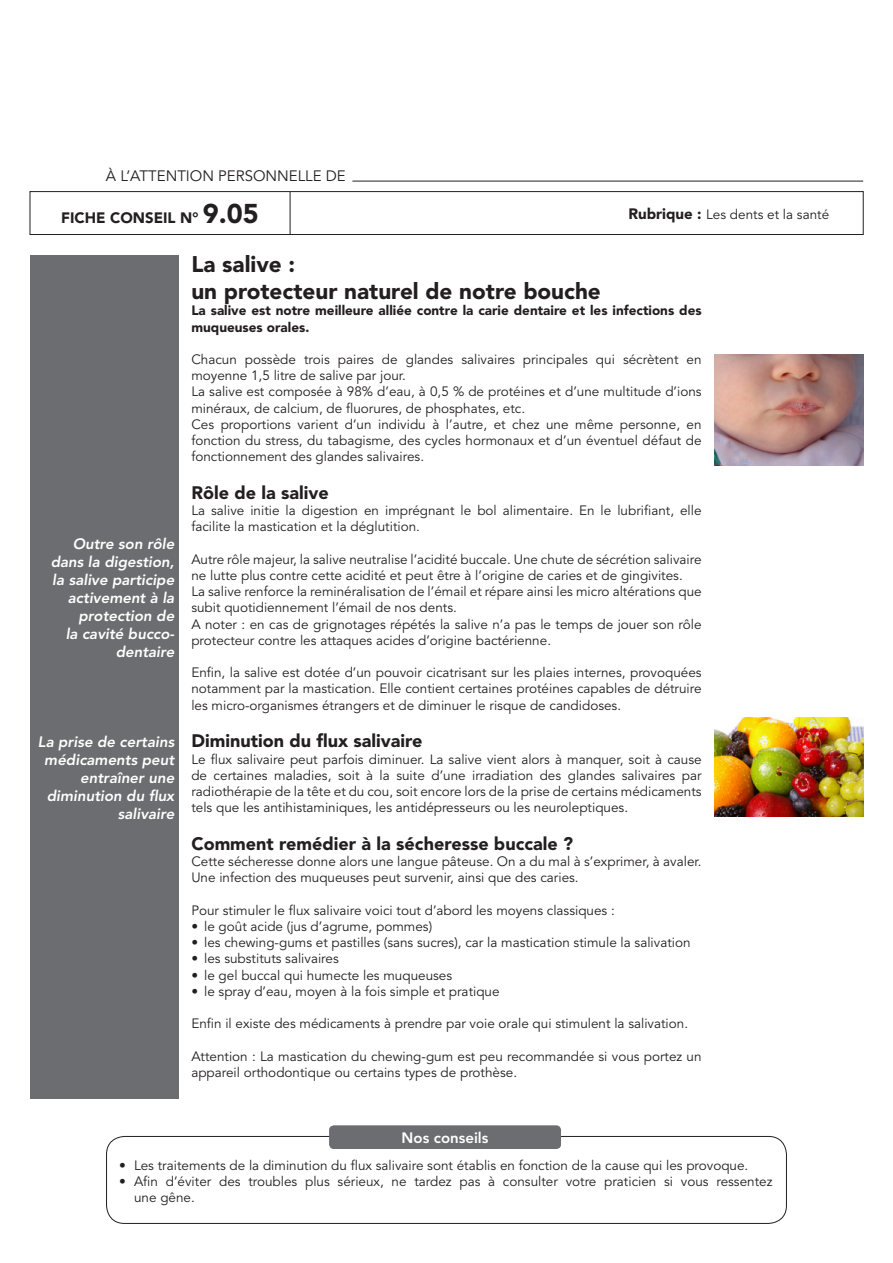
<style>
.page{position:relative;width:893px;height:1263px;background:#fff}
.page>*{position:absolute;margin:0;border:0;box-sizing:border-box;transform-origin:0 0}
.texte_courant{font:900 22.5px "Avenir LT Std";color:#231f20}
.texte_courant-2{font:900 18px "Avenir LT Std";color:#231f20}
.phrases_gauche{font:italic 800 15px/18px "Avenir LT Std";color:#fff;text-align:right}
.adresse{font:15px "Avenir LT Std";color:#231f20}
.fiche_conseil{font:900 15px "Avenir LT Std";color:#231f20}
.nos_conseils{font:800 15px "Avenir LT Std";color:#fff}
.texte_courant-3{font:13.5px/16.2px "Avenir LT Std";color:#231f20}
.conseils{font:13.5px/16.2px "Avenir LT Std";color:#231f20}
.texte_courant-4{font:900 13.5px/16.2px "Avenir LT Std";color:#231f20}
.fiche_conseil-2{font:13.5px "Avenir LT Std";color:#231f20}
.s1{font-size:27px}
.s2{font-weight:900;font-size:15px}
</style>
<div class="page">
<div style="left:30px;top:255px;width:149px;height:844px;background:#6c6d70"></div>
<div style="left:30px;top:191px;width:833px;height:44px;border:1px solid #231f20"></div>
<hr style="left:290px;top:192px;width:1px;height:43px;background:#231f20">
<hr style="left:352px;top:181px;width:511px;height:1px;background:#231f20">
<div style="left:106px;top:1136px;width:681px;height:88px;border:1px solid #231f20;border-radius:18px"></div>
<div style="left:330px;top:1126px;width:230px;height:22px;background:#6c6d70;border-radius:4px"></div>
<div style="left:329px;top:1125px;width:232px;height:24px;border:1px solid #6c6d70;border-radius:4px"></div>
<img style="left:714px;top:354px;width:149px;height:112px">
<img style="left:714px;top:718px;width:149px;height:99px">
<p class="adresse" style="left:106px;top:168px;width:241px">À L’ATTENTION PERSONNELLE DE</p>
<p class="fiche_conseil" style="left:61px;top:209px;width:199px">FICHE CONSEIL N° <span class="s1">9.05</span></p>
<p class="fiche_conseil-2" style="left:628px;top:206px;width:202px"><span class="s2">Rubrique :</span> Les dents et la santé</p>
<p class="phrases_gauche" style="left:51px;top:534px;width:125px">Outre son rôle dans la digestion, la salive participe activement à la protection de<br>la cavité bucco&shy;dentaire</p>
<p class="phrases_gauche" style="left:38px;top:732px;width:138px">La prise de certains médicaments peut entraîner une diminution du flux salivaire</p>
<p class="texte_courant" style="left:191px;top:251px;width:105px">La salive :</p>
<p class="texte_courant" style="left:191px;top:278px;width:411px">un protecteur naturel de notre bouche</p>
<p class="texte_courant-4" style="left:191px;top:302px;width:512px">La salive est notre meilleure alliée contre la carie dentaire et les infections des muqueuses orales.</p>
<p class="texte_courant-3" style="left:191px;top:352px;width:512px">Chacun possède trois paires de glandes salivaires principales qui sécrètent en moyenne 1,5 litre de salive par jour.</p>
<p class="texte_courant-3" style="left:191px;top:384px;width:512px">La salive est composée à 98% d’eau, à 0,5 % de protéines et d’une multitude d’ions minéraux, de calcium, de fluorures, de phosphates, etc.</p>
<p class="texte_courant-3" style="left:191px;top:416px;width:512px;text-align:justify">Ces proportions varient d’un individu à l’autre, et chez une même personne, en fonction du stress, du tabagisme, des cycles hormonaux et d’un éventuel défaut de fonctionnement des glandes salivaires.</p>
<p class="texte_courant-2" style="left:191px;top:482px;width:139px">Rôle de la salive</p>
<p class="texte_courant-3" style="left:191px;top:503px;width:512px">La salive initie la digestion en imprégnant le bol alimentaire. En le lubrifiant, elle facilite la mastication et la déglutition.</p>
<p class="texte_courant-3" style="left:191px;top:551px;width:512px">Autre rôle majeur, la salive neutralise l’acidité buccale. Une chute de sécrétion salivaire ne lutte plus contre cette acidité et peut être à l’origine de caries et de gingivites.</p>
<p class="texte_courant-3" style="left:191px;top:584px;width:512px">La salive renforce la reminéralisation de l’émail et répare ainsi les micro altérations que subit quotidiennement l’émail de nos dents.</p>
<p class="texte_courant-3" style="left:191px;top:616px;width:512px">A noter : en cas de grignotages répétés la salive n’a pas le temps de jouer son rôle protecteur contre les attaques acides d’origine bactérienne.</p>
<p class="texte_courant-3" style="left:191px;top:665px;width:512px;text-align:justify">Enfin, la salive est dotée d’un pouvoir cicatrisant sur les plaies internes, provoquées notamment par la mastication. Elle contient certaines protéines capables de détruire les micro-organismes étrangers et de diminuer le risque de candidoses.</p>
<p class="texte_courant-2" style="left:191px;top:730px;width:233px">Diminution du flux salivaire</p>
<p class="texte_courant-3" style="left:191px;top:751px;width:512px;text-align:justify">Le flux salivaire peut parfois diminuer. La salive vient alors à manquer, soit à cause de certaines maladies, soit à la suite d’une irradiation des glandes salivaires par radiothérapie de la tête et du cou, soit encore lors de la prise de certains médicaments tels que les antihistaminiques, les antidépresseurs ou les neuroleptiques.</p>
<p class="texte_courant-2" style="left:191px;top:833px;width:383px">Comment remédier à la sécheresse buccale ?</p>
<p class="texte_courant-3" style="left:191px;top:854px;width:512px">Cette sécheresse donne alors une langue pâteuse. On a du mal à s’exprimer, à avaler.<br>Une infection des muqueuses peut survenir, ainsi que des caries.</p>
<p class="texte_courant-3" style="left:191px;top:902px;width:425px">Pour stimuler le flux salivaire voici tout d’abord les moyens classiques :</p>
<p class="texte_courant-3" style="left:191px;top:919px;width:242px">• le goût acide (jus d’agrume, pommes)</p>
<p class="texte_courant-3" style="left:191px;top:935px;width:501px">• les chewing-gums et pastilles (sans sucres), car la mastication stimule la salivation</p>
<p class="texte_courant-3" style="left:191px;top:951px;width:149px">• les substituts salivaires</p>
<p class="texte_courant-3" style="left:191px;top:967px;width:262px">• le gel buccal qui humecte les muqueuses</p>
<p class="texte_courant-3" style="left:191px;top:983px;width:310px">• le spray d’eau, moyen à la fois simple et pratique</p>
<p class="texte_courant-3" style="left:191px;top:1016px;width:498px">Enfin il existe des médicaments à prendre par voie orale qui stimulent la salivation.</p>
<p class="texte_courant-3" style="left:191px;top:1048px;width:512px">Attention : La mastication du chewing-gum est peu recommandée si vous portez un appareil orthodontique ou certains types de prothèse.</p>
<p class="nos_conseils" style="left:402px;top:1129px;width:88px">Nos conseils</p>
<p class="conseils" style="left:119px;top:1157px;width:631px">• Les traitements de la diminution du flux salivaire sont établis en fonction de la cause qui les provoque.</p>
<p class="conseils" style="left:134px;top:1174px;width:640px;text-indent:-15px">• Afin d’éviter des troubles plus sérieux, ne tardez pas à consulter votre praticien si vous ressentez une gêne.</p>
</div>
